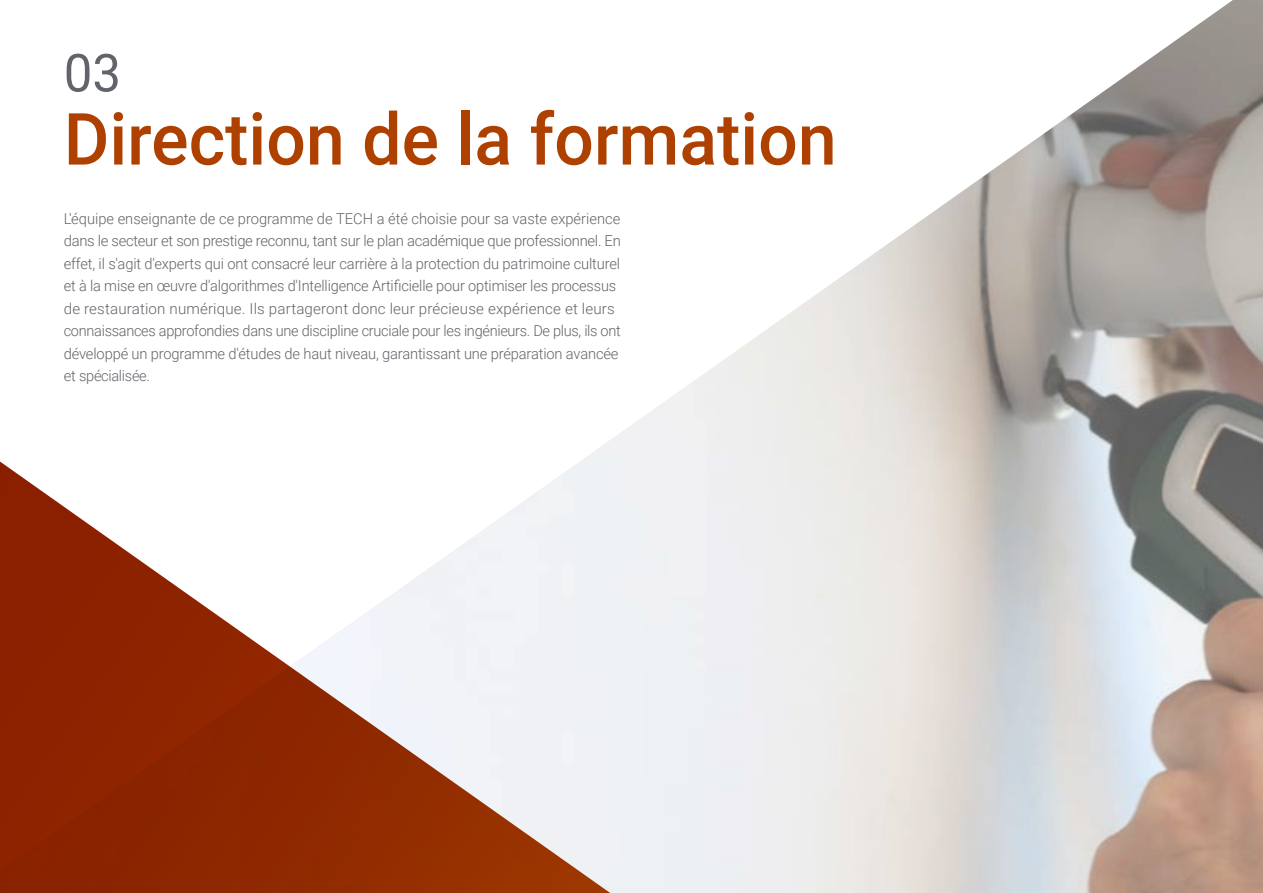
<style>
.page{position:relative;width:1263px;height:893px;background:#fff}
.page>*{position:absolute;margin:0;border:0;box-sizing:border-box;transform-origin:0 0}
.t1{font:500 72px "Roboto";color:#ae4000}
.t2{font:52.5px "Roboto";color:#61646a}
.t3{font:300 15px/22.5px "Roboto";letter-spacing:-.01em;color:#61646a}
</style>
<div class="page">
<img style="left:603px;top:0;width:660px;height:893px">
<svg style="left:0;top:446px;width:640px;height:447px"></svg>
<h2 class="t2" style="left:64px;top:36px;width:59px">03</h2>
<h1 class="t1" style="left:64px;top:89px;width:774px">Direction de la formation</h1>
<p class="t3" style="left:64px;top:207px;width:559px">L'équipe enseignante de ce programme de TECH a été choisie pour sa vaste expérience dans le secteur et son prestige reconnu, tant sur le plan académique que professionnel. En effet, il s'agit d'experts qui ont consacré leur carrière à la protection du patrimoine culturel et à la mise en œuvre d'algorithmes d'Intelligence Artificielle pour optimiser les processus de restauration numérique. Ils partageront donc leur précieuse expérience et leurs connaissances approfondies dans une discipline cruciale pour les ingénieurs. De plus, ils ont développé un programme d'études de haut niveau, garantissant une préparation avancée et spécialisée.</p>
</div>
